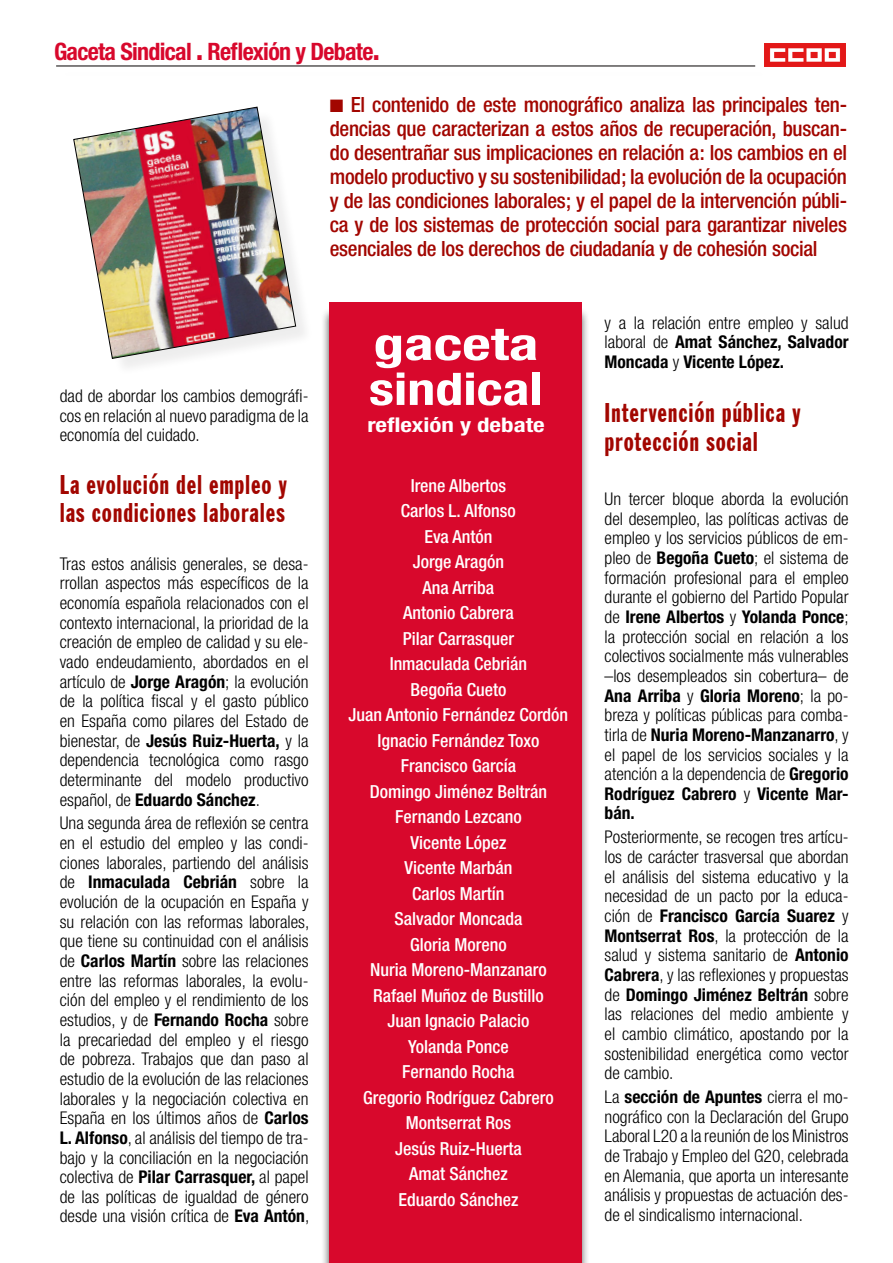
<style>
.page{position:relative;width:893px;height:1263px;background:#fff}
.page>*{position:absolute;margin:0;border:0;box-sizing:border-box;transform-origin:0 0}
.Entradillas{font:700 condensed 44.85px "Helvetica Neue";color:#fff;scale:1.25 1}
.Entradillas-2{font:700 condensed 44.85px "Helvetica Neue";color:#fff;scale:1.37 1}
.Entradillas-3{font:extra-condensed 27px "Franklin Gothic BT";letter-spacing:.03em;color:#a20600}
.Entradillas-4{font:700 condensed 24px "Helvetica Neue";letter-spacing:-.03em;color:#d8082c}
.Texti_box{font:500 condensed 21px/24px "Helvetica Neue";letter-spacing:-.015em;color:#a20600;text-align:justify}
.Entradillas-5{font:700 condensed 20.1px "Helvetica Neue";color:#fff;scale:1.24 1}
.Entradillas-6{font:500 condensed 18px "Helvetica Neue";color:#fff}
.Entradillas-7{font:300 condensed 17.55px/19.6px "Helvetica Neue";color:#000;text-align:justify}
.Entradillas-8{font:700 condensed 17.55px/19.6px "Helvetica Neue";color:#000;text-align:justify}
.s1{font-weight:800;font-size:27px}
.s2{font-weight:700}
.s3{font-weight:300}
</style>
<div class="page">
<img style="left:765px;top:43px;width:80px;height:23px">
<hr style="left:56px;top:66px;width:699px;height:1px;background:#050000">
<div style="left:320px;top:307px;width:269px;height:956px;background:#231f20;opacity:.75"></div>
<div style="left:329px;top:302px;width:253px;height:961px;background:#d8082c"></div>
<img style="left:73px;top:107px;width:223px;height:252px">
<p class="Entradillas-4" style="left:54px;top:37px;width:327px">Gaceta Sindical <span class="s1">.</span> Reflexión y Debate<span class="s1">.</span></p>
<p class="Texti_box" style="left:330px;top:92px;width:519px">■ El contenido de este monográfico analiza las principales ten&shy;dencias que caracterizan a estos años de recuperación, buscan&shy;do desentrañar sus implicaciones en relación a: los cambios en el modelo productivo y su sostenibilidad; la evolución de la ocupación y de las condiciones laborales; y el papel de la intervención públi&shy;ca y de los sistemas de protección social para garantizar niveles esenciales de los derechos de ciudadanía y de cohesión social</p>
<p class="Entradillas-7" style="left:60px;top:386px;width:250px">dad de abordar los cambios demográfi&shy;cos en relación al nuevo paradigma de la economía del cuidado.</p>
<p class="Entradillas-3" style="left:60px;top:468px;width:229px">La evolución del empleo y</p>
<p class="Entradillas-3" style="left:60px;top:497px;width:227px">las condiciones laborales</p>
<p class="Entradillas-7" style="left:60px;top:553px;width:250px">Tras estos análisis generales, se desa&shy;rrollan aspectos más específicos de la economía española relacionados con el contexto internacional, la prioridad de la creación de empleo de calidad y su ele&shy;vado endeudamiento, abordados en el artículo de <span class="s2">Jorge Aragón</span>; la evolución de la política fiscal y el gasto público en España como pilares del Estado de bienestar, de <span class="s2">Jesús Ruiz-Huerta,</span> y la dependencia tecnológica como rasgo determinante del modelo productivo español, de <span class="s2">Eduardo Sánchez</span>.</p>
<p class="Entradillas-7" style="left:60px;top:813px;width:251px">Una segunda área de reflexión se centra en el estudio del empleo y las condi&shy;ciones laborales, partiendo del análisis de <span class="s2">Inmaculada Cebrián</span> sobre la evolución de la ocupación en España y su relación con las reformas laborales, que tiene su continuidad con el análisis de <span class="s2">Carlos Martín</span> sobre las relaciones entre las reformas laborales, la evolu&shy;ción del empleo y el rendimiento de los estudios, y de <span class="s2">Fernando Rocha</span> sobre la precariedad del empleo y el riesgo de pobreza. Trabajos que dan paso al estudio de la evolución de las relaciones laborales y la negociación colectiva en España en los últimos años de <span class="s2">Carlos L. Alfonso</span>, al análisis del tiempo de tra&shy;bajo y la conciliación en la negociación colectiva de <span class="s2">Pilar Carrasquer,</span> al papel de las políticas de igualdad de género desde una visión crítica de <span class="s2">Eva Antón</span>,</p>
<p class="Entradillas-2" style="left:373px;top:317px;width:122px">gaceta</p>
<p class="Entradillas" style="left:369px;top:362px;width:141px">sindical</p>
<p class="Entradillas-5" style="left:367px;top:413px;width:144px">reflexión y debate</p>
<p class="Entradillas-6" style="left:411px;top:474px;width:97px">Irene Albertos</p>
<p class="Entradillas-6" style="left:401px;top:500px;width:116px">Carlos L. Alfonso</p>
<p class="Entradillas-6" style="left:424px;top:525px;width:70px">Eva Antón</p>
<p class="Entradillas-6" style="left:413px;top:551px;width:93px">Jorge Aragón</p>
<p class="Entradillas-6" style="left:423px;top:576px;width:73px">Ana Arriba</p>
<p class="Entradillas-6" style="left:403px;top:602px;width:112px">Antonio Cabrera</p>
<p class="Entradillas-6" style="left:403px;top:627px;width:113px">Pilar Carrasquer</p>
<p class="Entradillas-6" style="left:390px;top:653px;width:139px">Inmaculada Cebrián</p>
<p class="Entradillas-6" style="left:410px;top:678px;width:97px">Begoña Cueto</p>
<p class="Entradillas-6" style="left:349px;top:704px;width:221px">Juan Antonio Fernández Cordón</p>
<p class="Entradillas-6" style="left:378px;top:729px;width:163px">Ignacio Fernández Toxo</p>
<p class="Entradillas-6" style="left:401px;top:755px;width:117px">Francisco García</p>
<p class="Entradillas-6" style="left:370px;top:780px;width:179px">Domingo Jiménez Beltrán</p>
<p class="Entradillas-6" style="left:395px;top:806px;width:128px">Fernando Lezcano</p>
<p class="Entradillas-6" style="left:410px;top:831px;width:97px">Vicente López</p>
<p class="Entradillas-6" style="left:404px;top:857px;width:109px">Vicente Marbán</p>
<p class="Entradillas-6" style="left:412px;top:882px;width:94px">Carlos Martín</p>
<p class="Entradillas-6" style="left:395px;top:908px;width:129px">Salvador Moncada</p>
<p class="Entradillas-6" style="left:410px;top:933px;width:98px">Gloria Moreno</p>
<p class="Entradillas-6" style="left:370px;top:959px;width:178px">Nuria Moreno-Manzanaro</p>
<p class="Entradillas-6" style="left:373px;top:984px;width:172px">Rafael Muñoz de Bustillo</p>
<p class="Entradillas-6" style="left:387px;top:1010px;width:144px">Juan Ignacio Palacio</p>
<p class="Entradillas-6" style="left:408px;top:1035px;width:102px">Yolanda Ponce</p>
<p class="Entradillas-6" style="left:402px;top:1061px;width:114px">Fernando Rocha</p>
<p class="Entradillas-6" style="left:363px;top:1086px;width:192px">Gregorio Rodríguez Cabrero</p>
<p class="Entradillas-6" style="left:406px;top:1112px;width:107px">Montserrat Ros</p>
<p class="Entradillas-6" style="left:395px;top:1137px;width:128px">Jesús Ruiz-Huerta</p>
<p class="Entradillas-6" style="left:409px;top:1163px;width:100px">Amat Sánchez</p>
<p class="Entradillas-6" style="left:399px;top:1188px;width:121px">Eduardo Sánchez</p>
<p class="Entradillas-8" style="left:605px;top:312px;width:246px"><span class="s3">y a la relación entre empleo y salud laboral de</span> Amat Sánchez, Salvador Moncada <span class="s3">y</span> Vicente López.</p>
<p class="Entradillas-3" style="left:605px;top:396px;width:198px">Intervención pública y</p>
<p class="Entradillas-3" style="left:605px;top:426px;width:155px">protección social</p>
<p class="Entradillas-7" style="left:605px;top:489px;width:246px">Un tercer bloque aborda la evolución del desempleo, las políticas activas de empleo y los servicios públicos de em&shy;pleo de <span class="s2">Begoña Cueto</span>; el sistema de formación profesional para el empleo durante el gobierno del Partido Popular de <span class="s2">Irene Albertos</span> y <span class="s2">Yolanda Ponce</span>; la protección social en relación a los colectivos socialmente más vulnerables –los desempleados sin cobertura– de <span class="s2">Ana Arriba</span> y <span class="s2">Gloria Moreno</span>; la po&shy;breza y políticas públicas para comba&shy;tirla de <span class="s2">Nuria Moreno-Manzanarro</span>, y el papel de los servicios sociales y la atención a la dependencia de <span class="s2">Gregorio Rodríguez Cabrero</span> y <span class="s2">Vicente Mar&shy;bán.</span></p>
<p class="Entradillas-7" style="left:605px;top:827px;width:246px">Posteriormente, se recogen tres artícu&shy;los de carácter trasversal que abordan el análisis del sistema educativo y la necesidad de un pacto por la educa&shy;ción de <span class="s2">Francisco García Suarez</span> y <span class="s2">Montserrat Ros</span>, la protección de la salud y sistema sanitario de <span class="s2">Antonio Cabrera</span>, y las reflexiones y propuestas de <span class="s2">Domingo Jiménez Beltrán</span> sobre las relaciones del medio ambiente y el cambio climático, apostando por la sostenibilidad energética como vector de cambio.</p>
<p class="Entradillas-7" style="left:605px;top:1087px;width:246px">La <span class="s2">sección de Apuntes</span> cierra el mo&shy;nográfico con la Declaración del Grupo Laboral L20 a la reunión de los Ministros de Trabajo y Empleo del G20, celebrada en Alemania, que aporta un interesante análisis y propuestas de actuación des&shy;de el sindicalismo internacional.</p>
</div>
